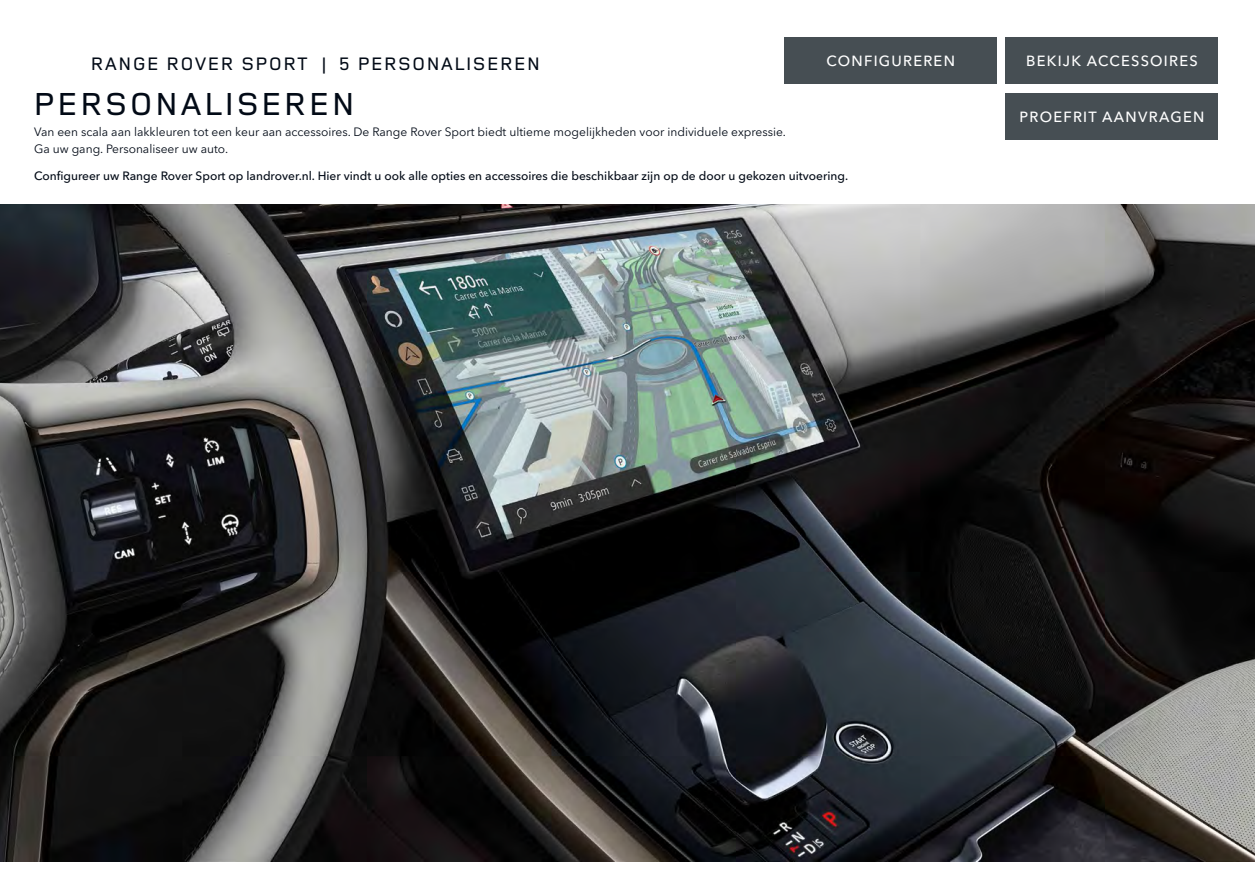
<style>
.page{position:relative;width:1255px;height:893px;background:#fff}
.page>*{position:absolute;margin:0;border:0;box-sizing:border-box;transform-origin:0 0}
.t1{font:500 33px "Land Rover Wide";color:#020a16}
.t2{font:500 18.75px "Land Rover Wide";color:#020a16}
.t3{font:500 14.7px "Avenir Next W1 G";letter-spacing:.085em;color:#fff}
.t4{font:12px/16.5px "Avenir Next W1 G";color:#020a16}
.t5{font:500 12px "Avenir Next W1 G";color:#020a16}
</style>
<div class="page">
<img style="left:0;top:205px;width:1254px;height:657px">
<div style="left:1005px;top:37px;width:213px;height:47px;background:#464e53"></div>
<div style="left:784px;top:37px;width:213px;height:47px;background:#464e53"></div>
<div style="left:1005px;top:93px;width:213px;height:47px;background:#464e53"></div>
<p class="t3" style="left:826px;top:52px;width:130px">CONFIGUREREN</p>
<p class="t3" style="left:1026px;top:52px;width:173px">BEKIJK ACCESSOIRES</p>
<h2 class="t2" style="left:90px;top:50px;width:452px">RANGE ROVER SPORT | 5 PERSONALISEREN</h2>
<h1 class="t1" style="left:33px;top:81px;width:324px">PERSONALISEREN</h1>
<p class="t4" style="left:34px;top:124px;width:753px">Van een scala aan lakkleuren tot een keur aan accessoires. De Range Rover Sport biedt ultieme mogelijkheden voor individuele expressie.<br>Ga uw gang. Personaliseer uw auto.</p>
<p class="t5" style="left:34px;top:168px;width:815px">Configureer uw Range Rover Sport op landrover.nl. Hier vindt u ook alle opties en accessoires die beschikbaar zijn op de door u gekozen uitvoering.</p>
<p class="t3" style="left:1019px;top:108px;width:186px">PROEFRIT AANVRAGEN</p>
</div>
